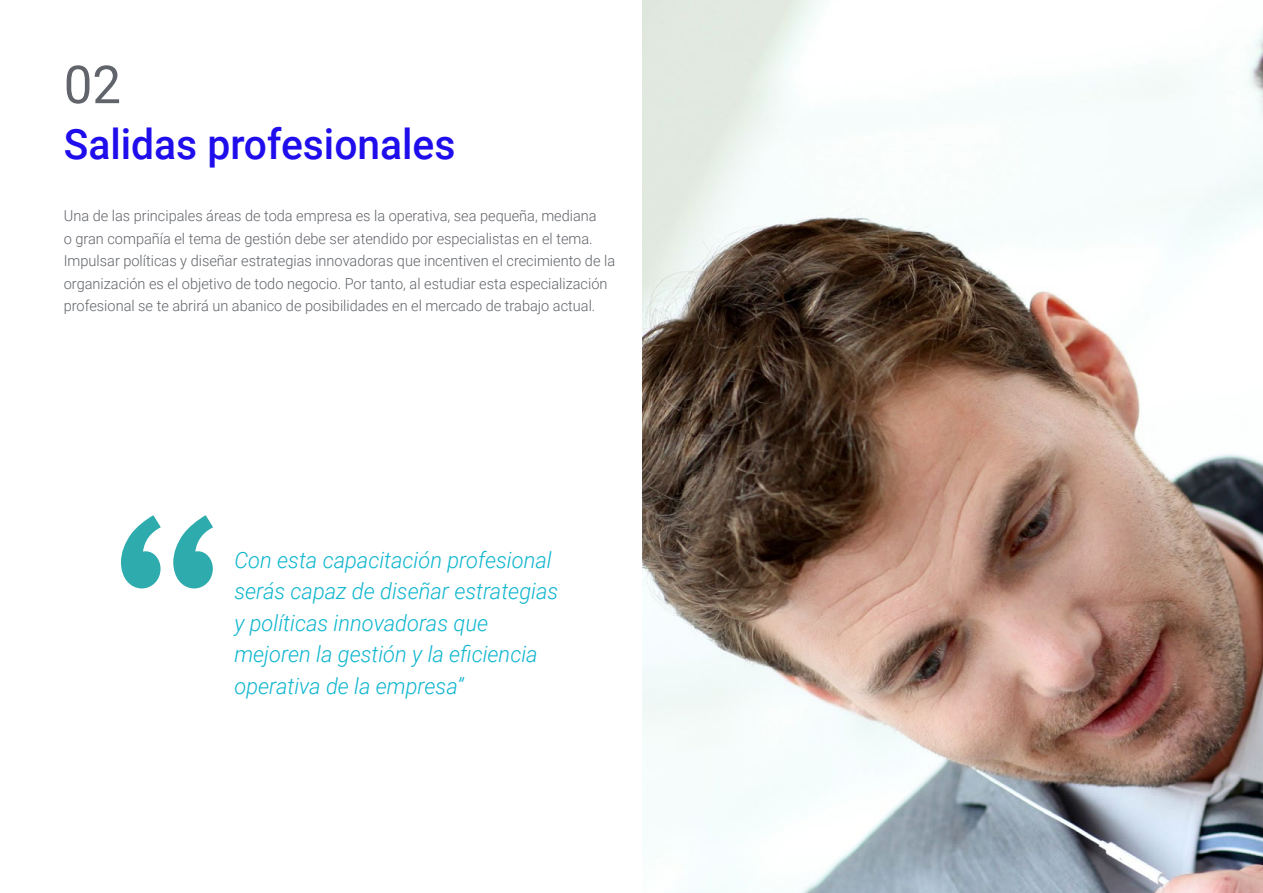
<style>
.page{position:relative;width:1263px;height:893px;background:#fff}
.page>*{position:absolute;margin:0;border:0;box-sizing:border-box;transform-origin:0 0}
.t1{font:52.5px "Roboto";color:#61646a}
.t2{font:500 42px "Roboto";color:#1f0dec}
.t3{font:italic 300 22.5px/31.5px "Roboto";color:#0fb6cf}
.t4{font:300 15px/22.5px "Roboto";color:#61646a}
</style>
<div class="page">
<img style="left:642px;top:0;width:621px;height:893px">
<svg style="left:121px;top:515px;width:92px;height:73px"></svg>
<h1 class="t1" style="left:64px;top:48px;width:59px">02</h1>
<h2 class="t2" style="left:64px;top:115px;width:393px">Salidas profesionales</h2>
<p class="t4" style="left:64px;top:204px;width:553px">Una de las principales áreas de toda empresa es la operativa, sea pequeña, mediana<br>o gran compañía el tema de gestión debe ser atendido por especialistas en el tema.<br>Impulsar políticas y diseñar estrategias innovadoras que incentiven el crecimiento de la organización es el objetivo de todo negocio. Por tanto, al estudiar esta especialización profesional se te abrirá un abanico de posibilidades en el mercado de trabajo actual.</p>
<h3 class="t3" style="left:234px;top:543px;width:325px">Con esta capacitación profesional serás capaz de diseñar estrategias y políticas innovadoras que mejoren la gestión y la eficiencia operativa de la empresa”</h3>
</div>
